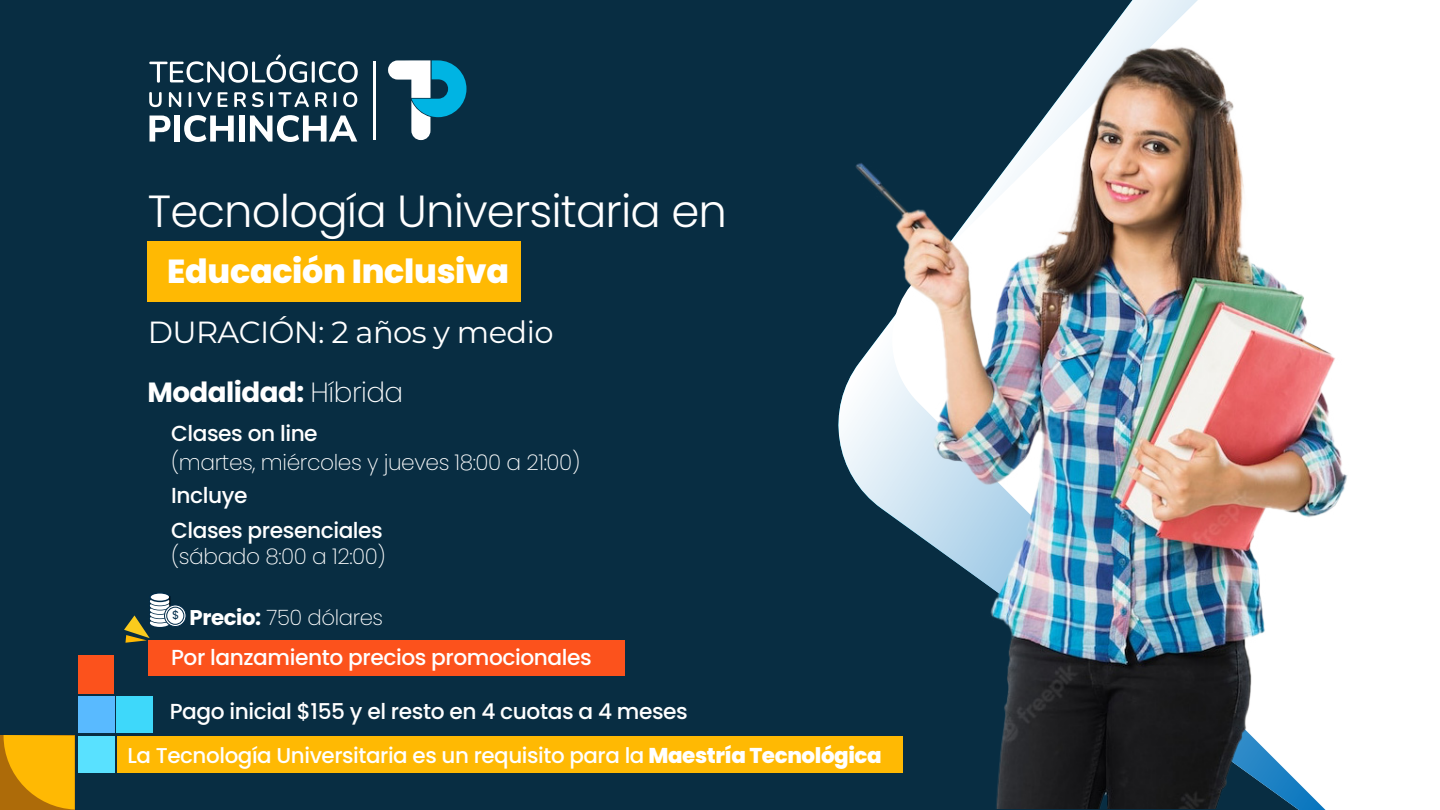
<style>
.page{position:relative;width:1440px;height:810px;background:#082d42}
.page>*{position:absolute;margin:0;border:0;box-sizing:border-box;transform-origin:0 0}
.t1{font:300 45px "Poppins";letter-spacing:-.02em;color:#fff}
.t2{font:800 33.3px "Poppins";letter-spacing:-.01em;color:#fff}
.t3{font:30.6px "Montserrat";letter-spacing:-.02em;color:#fff}
.t4{font:700 27.75px "Poppins";letter-spacing:-.02em;color:#fff}
.t5{font:500 21.75px "Poppins";letter-spacing:-.02em;color:#fff}
.t6{font:200 21.75px "Poppins";letter-spacing:-.02em;color:#fff}
.t7{font:500 21.45px "Poppins";letter-spacing:-.02em;color:#fff}
.t8{font:200 21.3px "Poppins";letter-spacing:-.02em;color:#fff}
.s1{font-weight:200}
.s2{font-weight:700}
.s3{font-weight:800}
</style>
<div class="page">
<svg style="left:124px;top:615px;width:26px;height:28px"></svg>
<div style="left:78px;top:697px;width:36px;height:36px;background:#59baff"></div>
<div style="left:0;top:735px;width:75px;height:75px;background:#ad6b09"></div>
<div style="left:78px;top:736px;width:36px;height:37px;background:#59e1ff"></div>
<div style="left:117px;top:697px;width:36px;height:36px;background:#3ed8fa"></div>
<div style="left:78px;top:655px;width:36px;height:39px;background:#fc521c"></div>
<svg style="left:4px;top:735px;width:71px;height:74px"></svg>
<div style="left:1113px;top:0;width:327px;height:810px;background:#fff"></div>
<hr style="left:373px;top:61px;width:2px;height:78px;background:#fff">
<svg style="left:149px;top:92px;width:13px;height:15px"></svg>
<svg style="left:169px;top:92px;width:12px;height:15px"></svg>
<svg style="left:189px;top:92px;width:2px;height:15px"></svg>
<svg style="left:197px;top:92px;width:15px;height:15px"></svg>
<svg style="left:218px;top:92px;width:10px;height:15px"></svg>
<svg style="left:234px;top:92px;width:12px;height:15px"></svg>
<svg style="left:252px;top:92px;width:12px;height:15px"></svg>
<svg style="left:270px;top:92px;width:39px;height:15px"></svg>
<svg style="left:315px;top:92px;width:12px;height:15px"></svg>
<svg style="left:334px;top:92px;width:2px;height:15px"></svg>
<svg style="left:343px;top:92px;width:14px;height:15px"></svg>
<svg style="left:149px;top:54px;width:209px;height:29px"></svg>
<svg style="left:150px;top:116px;width:20px;height:26px"></svg>
<div style="left:174px;top:116px;width:6px;height:26px;background:#fff"></div>
<svg style="left:184px;top:115px;width:50px;height:27px"></svg>
<div style="left:239px;top:116px;width:6px;height:26px;background:#fff"></div>
<svg style="left:250px;top:115px;width:107px;height:27px"></svg>
<svg style="left:388px;top:60px;width:79px;height:80px"></svg>
<div style="left:148px;top:241px;width:373px;height:61px;background:#ffb903"></div>
<div style="left:149px;top:618px;width:22px;height:10px;border:2px solid #002b49;border-radius:50%"></div>
<svg style="left:150px;top:619px;width:20px;height:8px"></svg>
<div style="left:149px;top:614px;width:22px;height:9px;border:2px solid #002b49;border-radius:50%"></div>
<svg style="left:150px;top:615px;width:20px;height:8px"></svg>
<div style="left:149px;top:610px;width:22px;height:9px;border:2px solid #002b49;border-radius:50%"></div>
<div style="left:150px;top:610px;width:20px;height:8px;background:#fff;border-radius:50%"></div>
<div style="left:149px;top:605px;width:22px;height:10px;border:2px solid #002b49;border-radius:50%"></div>
<div style="left:150px;top:606px;width:20px;height:8px;background:#fff;border-radius:50%"></div>
<div style="left:149px;top:601px;width:22px;height:10px;border:2px solid #002b49;border-radius:50%"></div>
<svg style="left:150px;top:602px;width:20px;height:8px"></svg>
<div style="left:149px;top:597px;width:22px;height:9px;border:2px solid #002b49;border-radius:50%"></div>
<svg style="left:150px;top:597px;width:20px;height:8px"></svg>
<div style="left:150px;top:593px;width:20px;height:8px;background:#fff;border-radius:50%"></div>
<div style="left:149px;top:592px;width:22px;height:10px;border:2px solid #002b49;border-radius:50%"></div>
<svg style="left:165px;top:605px;width:21px;height:22px"></svg>
<div style="left:164px;top:605px;width:22px;height:22px;border:1px solid #002b49;border-radius:50%"></div>
<div style="left:166px;top:607px;width:18px;height:18px;border:1px solid #002b49;border-radius:50%"></div>
<img style="left:829px;top:26px;width:539px;height:783px">
<div style="left:148px;top:640px;width:477px;height:36px;background:#fc521c"></div>
<div style="left:118px;top:737px;width:785px;height:36px;background:#ffb903"></div>
<h1 class="t1" style="left:148px;top:185px;width:581px">Tecnología Universitaria en</h1>
<h2 class="t2" style="left:167px;top:252px;width:343px">Educación Inclusiva</h2>
<h3 class="t3" style="left:148px;top:311px;width:407px">DURACIÓN: 2 años y medio</h3>
<p class="t4" style="left:148px;top:376px;width:257px">Modalidad: <span class="s1">Híbrida</span></p>
<p class="t5" style="left:171px;top:421px;width:148px">Clases on line</p>
<p class="t6" style="left:171px;top:449px;width:411px">(martes, miércoles y jueves 18:00 a 21:00)</p>
<p class="t5" style="left:171px;top:483px;width:78px">Incluye</p>
<p class="t6" style="left:171px;top:544px;width:216px">(sábado 8:00 a 12:00)</p>
<p class="t8" style="left:172px;top:605px;width:213px"><sup>$</sup> <span class="s2">Precio:</span> 750 dólares</p>
<p class="t5" style="left:171px;top:644px;width:422px">Por lanzamiento precios promocionales</p>
<p class="t5" style="left:170px;top:699px;width:520px">Pago inicial $155 y el resto en 4 cuotas a 4 meses</p>
<p class="t7" style="left:127px;top:743px;width:756px">La Tecnología Universitaria es un requisito para la <span class="s3">Maestría Tecnológica</span></p>
<p class="t5" style="left:171px;top:517px;width:213px">Clases presenciales</p>
</div>
